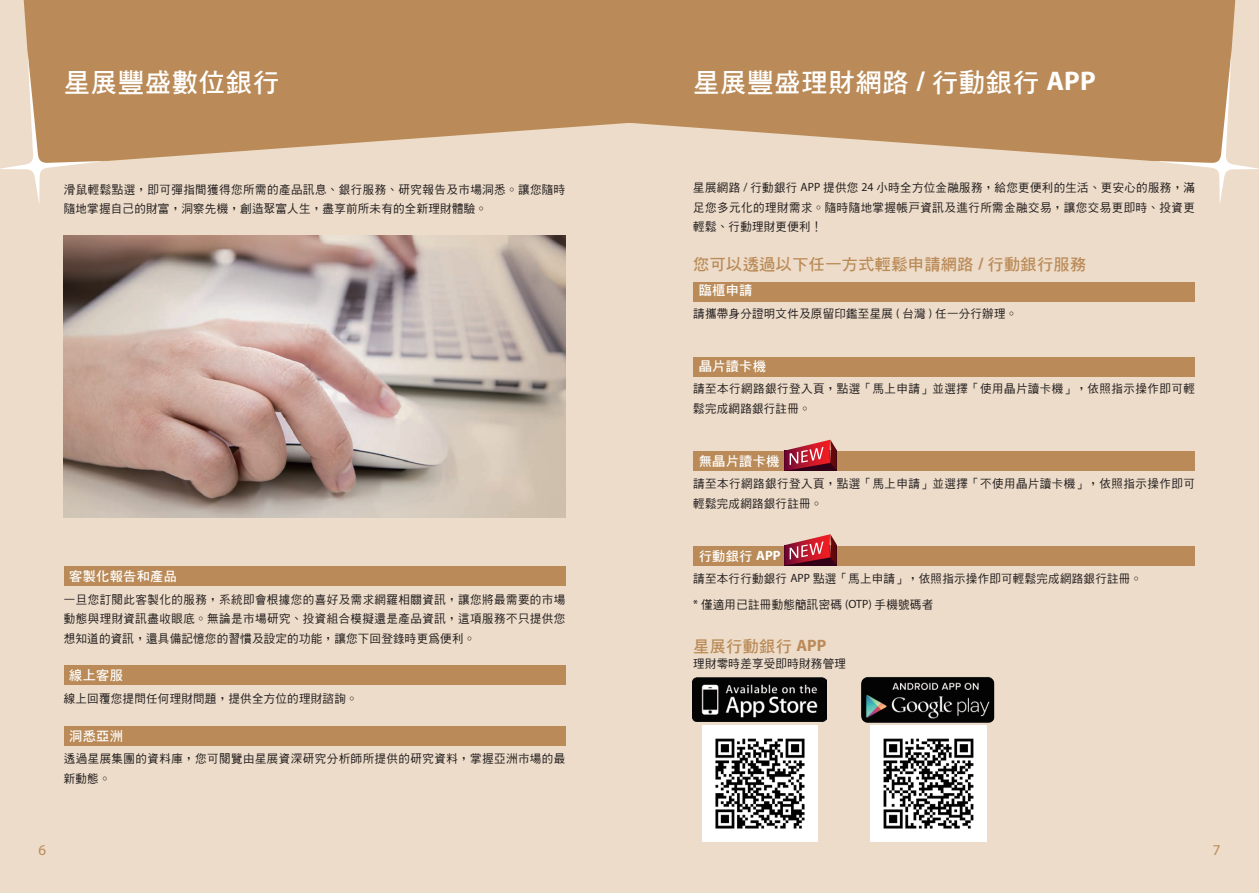
<style>
.page{position:relative;width:1259px;height:893px;background:#fff}
.page>*{position:absolute;margin:0;border:0;box-sizing:border-box;transform-origin:0 0}
.t1{font:800 27px "Hay";color:#fff}
.t2{font:800 16.5px "Hay";color:#ba8b58}
.t3{font:15px "Myriad Pro";color:#ba8b58}
.t4{font:800 13.5px "Hay";color:#fff}
.t5{font:500 12px/19.5px "Hei";color:#231f20;text-align:justify}
.t6{font:500 12px/19.5px "Hei";letter-spacing:.02em;color:#231f20}
.s1{font-family:"Myriad Pro";font-weight:700}
.s2{font-family:"Myriad Pro";font-weight:400}
</style>
<div class="page">
<div style="left:629px;top:0;width:630px;height:893px;background:#eddcc9"></div>
<div style="left:0;top:0;width:629px;height:893px;background:#eddcc9"></div>
<svg style="left:23px;top:0;width:582px;height:161px;background:#bf9364"></svg>
<svg style="left:0;top:51px;width:105px;height:153px"></svg>
<svg style="left:605px;top:0;width:631px;height:161px;background:#c09465"></svg>
<svg style="left:1153px;top:51px;width:106px;height:153px"></svg>
<div style="left:64px;top:566px;width:502px;height:20px;background:#ba8b58"></div>
<div style="left:64px;top:665px;width:502px;height:20px;background:#ba8b58"></div>
<div style="left:64px;top:726px;width:502px;height:20px;background:#ba8b58"></div>
<img style="left:63px;top:235px;width:503px;height:282px">
<div style="left:693px;top:281px;width:502px;height:20px;background:#ba8b58"></div>
<div style="left:693px;top:357px;width:502px;height:20px;background:#ba8b58"></div>
<div style="left:693px;top:451px;width:502px;height:20px;background:#ba8b58"></div>
<div style="left:693px;top:546px;width:502px;height:20px;background:#ba8b58"></div>
<div style="left:784px;top:451px;width:53px;height:20px;background:#490412"></div>
<svg style="left:784px;top:440px;width:52px;height:31px"></svg>
<svg style="left:784px;top:545px;width:53px;height:21px"></svg>
<svg style="left:784px;top:534px;width:52px;height:31px"></svg>
<img style="left:693px;top:677px;width:133px;height:45px">
<img style="left:702px;top:726px;width:116px;height:116px">
<img style="left:871px;top:729px;width:115px;height:113px">
<img style="left:861px;top:677px;width:134px;height:52px">
<p class="t1" style="left:64px;top:68px;width:217px">星展豐盛數位銀行</p>
<p class="t6" style="left:64px;top:179px;width:503px">滑鼠輕鬆點選，即可彈指間獲得您所需的產品訊息、銀行服務、研究報告及市場洞悉。讓您隨時隨地掌握自己的財富，洞察先機，創造聚富人生，盡享前所未有的全新理財體驗。</p>
<p class="t4" style="left:69px;top:569px;width:109px">客製化報告和產品</p>
<p class="t5" style="left:64px;top:589px;width:503px">一旦您訂閱此客製化的服務，系統即會根據您的喜好及需求網羅相關資訊，讓您將最需要的市場動態與理財資訊盡收眼底。無論是市場研究、投資組合模擬還是產品資訊，這項服務不只提供您想知道的資訊，還具備記憶您的習慣及設定的功能，讓您下回登錄時更為便利。</p>
<p class="t4" style="left:69px;top:668px;width:55px">線上客服</p>
<p class="t5" style="left:64px;top:688px;width:295px">線上回覆您提問任何理財問題，提供全方位的理財諮詢。</p>
<p class="t4" style="left:69px;top:729px;width:55px">洞悉亞洲</p>
<p class="t5" style="left:64px;top:749px;width:503px">透過星展集團的資料庫，您可閱覽由星展資深研究分析師所提供的研究資料，掌握亞洲市場的最新動態。</p>
<p class="t1" style="left:693px;top:68px;width:404px">星展豐盛理財網路 <span class="s1">/</span> 行動銀行 <span class="s1">APP</span></p>
<p class="t5" style="left:693px;top:178px;width:503px">星展網路 <span class="s2">/</span> 行動銀行 <span class="s2">APP</span> 提供您 <span class="s2">24</span> 小時全方位金融服務，給您更便利的生活、更安心的服務，滿足您多元化的理財需求。隨時隨地掌握帳戶資訊及進行所需金融交易，讓您交易更即時、投資更輕鬆、行動理財更便利！</p>
<p class="t2" style="left:693px;top:256px;width:395px">您可以透過以下任一方式輕鬆申請網路 <span class="s1">/</span> 行動銀行服務</p>
<p class="t4" style="left:699px;top:284px;width:55px">臨櫃申請</p>
<p class="t5" style="left:693px;top:304px;width:326px">請攜帶身分證明文件及原留印鑑至星展 <span class="s2">(</span> 台灣 <span class="s2">)</span> 任一分行辦理。</p>
<p class="t4" style="left:699px;top:359px;width:69px">晶片讀卡機</p>
<p class="t6" style="left:693px;top:379px;width:503px">請至本行網路銀行登入頁，點選「馬上申請」並選擇「使用晶片讀卡機」，依照指示操作即可輕鬆完成網路銀行註冊。</p>
<p class="t4" style="left:699px;top:454px;width:82px">無晶片讀卡機</p>
<p class="t6" style="left:693px;top:474px;width:503px">請至本行網路銀行登入頁，點選「馬上申請」並選擇「不使用晶片讀卡機」，依照指示操作即可輕鬆完成網路銀行註冊。</p>
<p class="t4" style="left:699px;top:549px;width:83px">行動銀行 <span class="s1">APP</span></p>
<p class="t5" style="left:693px;top:569px;width:450px">請至本行行動銀行 <span class="s2">APP</span> 點選「馬上申請」，依照指示操作即可輕鬆完成網路銀行註冊。</p>
<p class="t5" style="left:693px;top:595px;width:242px"><span class="s2">*</span> 僅適用已註冊動態簡訊密碼 <span class="s2">(OTP)</span> 手機號碼者</p>
<p class="t2" style="left:693px;top:637px;width:135px">星展行動銀行 <span class="s1">APP</span></p>
<p class="t5" style="left:693px;top:653px;width:154px">理財零時差享受即時財務管理</p>
<p class="t3" style="left:38px;top:841px;width:9px">6</p>
<p class="t3" style="left:1213px;top:841px;width:9px">7</p>
</div>
